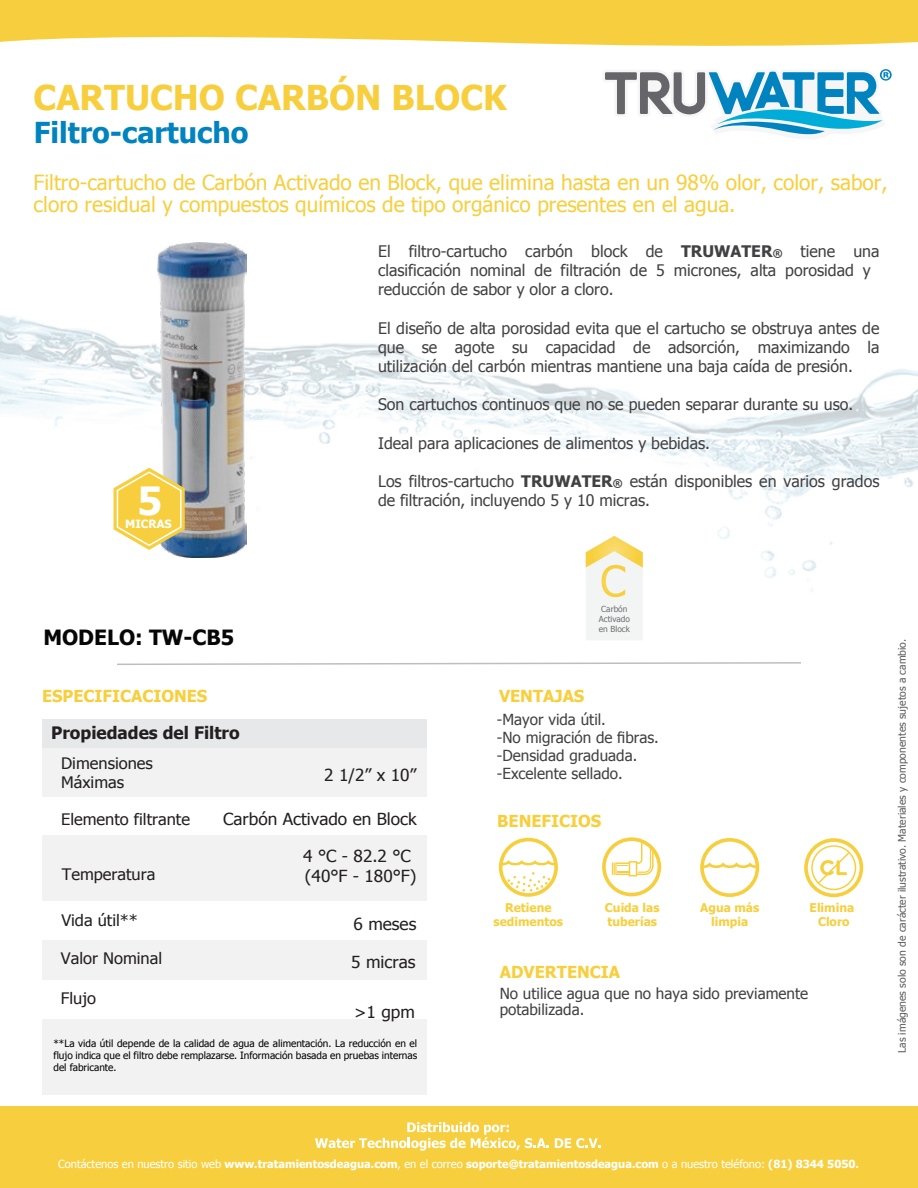
<style>
.page{position:relative;width:918px;height:1188px;background:#fff}
.page>*{position:absolute;margin:0;border:0;box-sizing:border-box;transform-origin:0 0}
.t1{font:700 38.85px "Tahoma";color:#fff}
.t2{font:700 34.2px "Tahoma";color:#f7cf3e}
.t3{font:700 28.8px "Tahoma";color:#0083bf}
.t4{font:700 21px "Tahoma";color:#070707}
.t5{font:20.85px/22.4px "Tahoma";color:#f7cf3e}
.t6{font:700 17.1px "Tahoma";color:#231f20}
.t7{font:16.65px/20px "Tahoma";color:#231f20;scale:1.04 1}
.t8{font:700 16.5px "Tahoma";color:#f7cf3e}
.t9{font:15.9px/19.2px "Tahoma";color:#414042}
.t10{font:15.75px/19px "Tahoma";color:#231f20;scale:1.04 1}
.t11{font:15.3px/18px "Tahoma";color:#414143}
.t12{font:700 12px/14.4px "Tahoma";color:#f7cf3e;text-align:center}
.t13{font:700 11.4px "Tahoma";color:#fff}
.t14{font:700 11.1px "Tahoma";color:#fff}
.t15{font:10.35px "Tahoma";color:#595a5c}
.t16{font:10.05px/12px "Tahoma";color:#000;text-align:justify}
.t17{font:8.25px/10.1px "Tahoma";color:#717073}
.s1{font-weight:700}
.s2{font-weight:700;font-size:10.65px}
.s3{font-weight:400}
</style>
<div class="page">
<div style="left:42px;top:719px;width:385px;height:375px;background:#f2f2f3"></div>
<div style="left:42px;top:901px;width:385px;height:39px;background:#fff"></div>
<div style="left:42px;top:981px;width:385px;height:38px;background:#fff"></div>
<img style="left:0;top:242px;width:918px;height:656px">
<div style="left:0;top:1106px;width:918px;height:82px;background:#f7cf3e"></div>
<svg style="left:115px;top:661px;width:688px;height:5px"></svg>
<svg style="left:0;top:0;width:918px;height:46px;background:#f7d350"></svg>
<svg style="left:586px;top:536px;width:57px;height:104px"></svg>
<svg style="left:602px;top:837px;width:59px;height:59px"></svg>
<svg style="left:700px;top:838px;width:59px;height:59px"></svg>
<svg style="left:499px;top:838px;width:59px;height:59px"></svg>
<svg style="left:804px;top:838px;width:59px;height:59px"></svg>
<svg style="left:315px;top:1122px;width:234px;height:29px"></svg>
<svg style="left:555px;top:1138px;width:46px;height:10px"></svg>
<svg style="left:605px;top:69px;width:287px;height:66px"></svg>
<img style="left:157px;top:243px;width:89px;height:314px">
<svg style="left:114px;top:468px;width:71px;height:82px"></svg>
<h2 class="t2" style="left:34px;top:74px;width:475px">CARTUCHO CARBÓN BLOCK</h2>
<h3 class="t3" style="left:34px;top:112px;width:216px">Filtro-cartucho</h3>
<h3 class="t5" style="left:34px;top:170px;width:856px">Filtro-cartucho de Carbón Activado en Block, que elimina hasta en un 98% olor, color, sabor, cloro residual y compuestos químicos de tipo orgánico presentes en el agua.</h3>
<h1 class="t1" style="left:138px;top:473px;width:26px">5</h1>
<p class="t13" style="left:125px;top:516px;width:48px">MICRAS</p>
<p class="t9" style="left:378px;top:241px;width:503px">El filtro-cartucho carbón block de <span class="s1">TRUWATER</span><span class="s2">®</span> tiene una clasificación nominal de filtración de 5 micrones, alta porosidad y reducción de sabor y olor a cloro.</p>
<p class="t9" style="left:378px;top:318px;width:503px;text-align:justify">El diseño de alta porosidad evita que el cartucho se obstruya antes de que se agote su capacidad de adsorción, maximizando la utilización del carbón mientras mantiene una baja caída de presión.</p>
<p class="t9" style="left:378px;top:394px;width:477px">Son cartuchos continuos que no se pueden separar durante su uso.</p>
<p class="t9" style="left:378px;top:432px;width:334px">Ideal para aplicaciones de alimentos y bebidas.</p>
<p class="t9" style="left:378px;top:471px;width:503px">Los filtros-cartucho <span class="s1">TRUWATER</span><span class="s2">®</span> están disponibles en varios grados de filtración, incluyendo 5 y 10 micras.</p>
<h3 class="t4" style="left:43px;top:623px;width:192px">MODELO: TW-CB5</h3>
<p class="t8" style="left:42px;top:685px;width:167px">ESPECIFICACIONES</p>
<p class="t6" style="left:51px;top:721px;width:190px">Propiedades del Filtro</p>
<p class="t10" style="left:61px;top:753px;width:90px">Dimensiones<br>Máximas</p>
<p class="t7" style="left:324px;top:764px;width:90px">2 1/2” x 10”</p>
<p class="t10" style="left:61px;top:809px;width:126px">Elemento filtrante</p>
<p class="t10" style="left:62px;top:864px;width:92px">Temperatura</p>
<p class="t10" style="left:61px;top:910px;width:75px">Vida útil**</p>
<p class="t10" style="left:61px;top:948px;width:99px">Valor Nominal</p>
<p class="t10" style="left:61px;top:988px;width:35px">Flujo</p>
<p class="t7" style="left:223px;top:809px;width:188px">Carbón Activado en Block</p>
<p class="t7" style="left:303px;top:845px;width:110px">4 °C - 82.2 °C (40°F - 180°F)</p>
<p class="t7" style="left:354px;top:913px;width:62px">6 meses</p>
<p class="t7" style="left:351px;top:951px;width:63px">5 micras</p>
<p class="t7" style="left:354px;top:1001px;width:60px">&gt;1 gpm</p>
<p class="t16" style="left:53px;top:1037px;width:365px">**La vida útil depende de la calidad de agua de alimentación. La reducción en el flujo indica que el filtro debe remplazarse. Información basada en pruebas internas del fabricante.</p>
<p class="t17" style="left:599px;top:604px;width:32px">Carbón<br>Activado en Block</p>
<p class="t8" style="left:499px;top:685px;width:87px">VENTAJAS</p>
<p class="t11" style="left:497px;top:710px;width:163px">-Mayor vida útil.<br>-No migración de fibras. -Densidad graduada. -Excelente sellado.</p>
<p class="t8" style="left:497px;top:809px;width:106px">BENEFICIOS</p>
<p class="t12" style="left:494px;top:900px;width:71px">Retiene sedimentos</p>
<p class="t12" style="left:605px;top:899px;width:56px;text-align:left">Cuida las tuberías</p>
<p class="t12" style="left:700px;top:899px;width:60px">Agua más limpia</p>
<p class="t12" style="left:810px;top:899px;width:46px">Elimina<br>Cloro</p>
<p class="t8" style="left:500px;top:961px;width:122px">ADVERTENCIA</p>
<p class="t11" style="left:500px;top:985px;width:310px;line-height:16.2px">No utilice agua que no haya sido previamente potabilizada.</p>
<p class="t15" style="left:895px;top:1053px;width:416px;rotate:-90deg">Las imágenes solo son de carácter ilustrativo. Materiales y componentes sujetos a cambio.</p>
<p class="t14" style="left:58px;top:1157px;width:802px"><span class="s3">Contáctenos en nuestro sitio web</span> www.tratamientosdeagua.com<span class="s3">, en el correo</span> soporte@tratamientosdeagua.com <span class="s3">o a nuestro teléfono:</span> (81) 8344 5050.</p>
</div>
